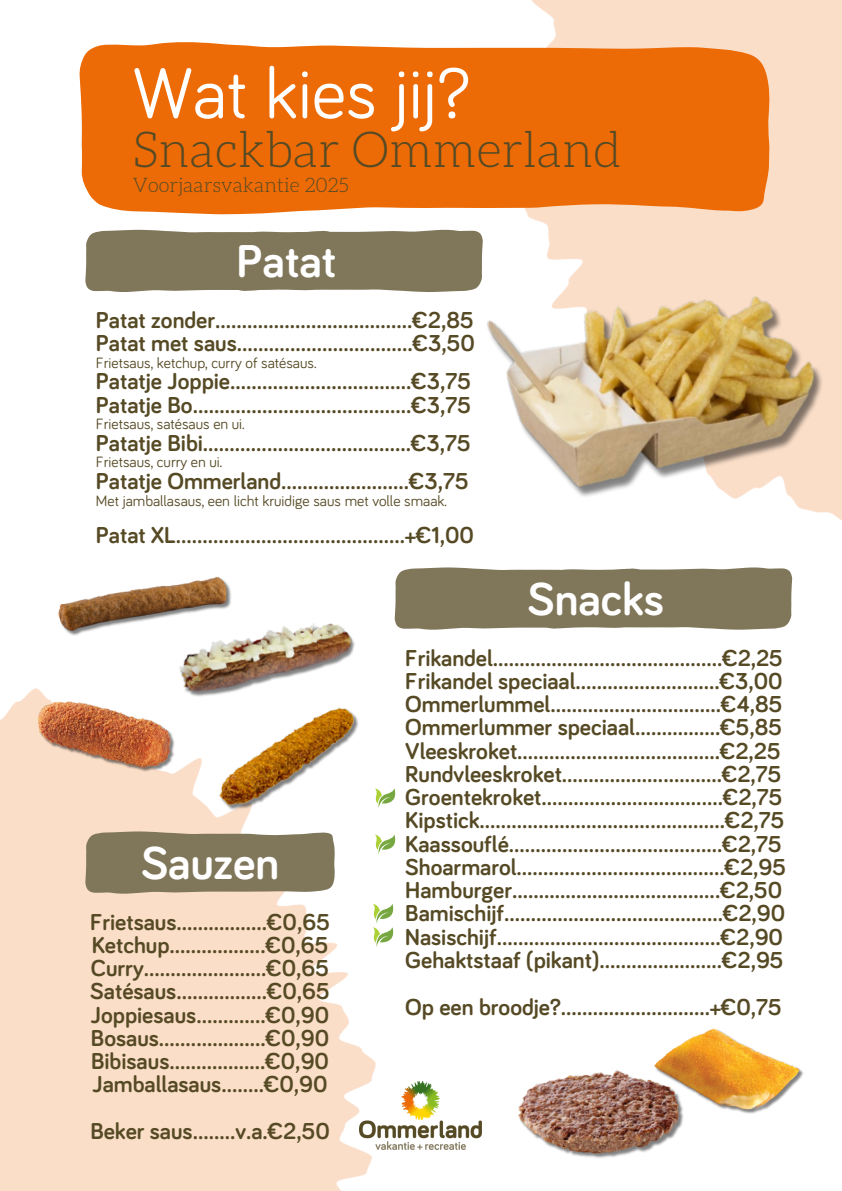
<style>
.page{position:relative;width:842px;height:1191px;background:#fff}
.page>*{position:absolute;margin:0;border:0;box-sizing:border-box;transform-origin:0 0}
.t1{font:73.1px "Bariol";color:#fff}
.t2{font:300 49.6px "Aleo";color:#564a25}
.t3{font:700 47.4px "Bariol";color:#fff}
.t4{font:700 23.7px/23.2px "Bariol";color:#564a25}
.t5{font:300 20px "Aleo";color:#564a25}
.t6{font:15.4px "Bariol";color:#564a25}
</style>
<div class="page">
<img style="left:0;top:615px;width:436px;height:575px">
<div style="left:395px;top:567px;width:397px;height:62px;background:#80775b"></div>
<svg style="left:79px;top:42px;width:691px;height:172px;background:#ee7415"></svg>
<img style="left:360px;top:1080px;width:122px;height:69px">
<img style="left:486px;top:251px;width:356px;height:270px">
<img style="left:53px;top:576px;width:165px;height:82px">
<img style="left:162px;top:577px;width:211px;height:169px">
<img style="left:27px;top:658px;width:160px;height:120px">
<img style="left:198px;top:668px;width:183px;height:183px">
<img style="left:518px;top:1070px;width:166px;height:88px">
<svg style="left:85px;top:230px;width:398px;height:62px;background:#867e63"></svg>
<svg style="left:85px;top:831px;width:250px;height:62px;background:#887e63"></svg>
<svg style="left:375px;top:788px;width:20px;height:20px"></svg>
<svg style="left:375px;top:834px;width:20px;height:20px"></svg>
<svg style="left:373px;top:903px;width:20px;height:44px"></svg>
<img style="left:643px;top:1028px;width:160px;height:87px">
<p class="t1" style="left:133px;top:60px;width:339px">Wat kies jij?</p>
<p class="t2" style="left:133px;top:118px;width:490px">Snackbar Ommerland</p>
<h2 class="t5" style="left:133px;top:172px;width:217px">Voorjaarsvakantie 2025</h2>
<h1 class="t3" style="left:236px;top:239px;width:102px">Patat</h1>
<p class="t4" style="left:96px;top:309px;width:381px">Patat zonder.....................................€2,85<br>Patat met saus.................................€3,50</p>
<p class="t6" style="left:96px;top:355px;width:222px">Frietsaus, ketchup, curry of satésaus.</p>
<p class="t4" style="left:96px;top:371px;width:377px">Patatje Joppie..................................€3,75<br>Patatje Bo.........................................€3,75</p>
<p class="t6" style="left:96px;top:417px;width:150px">Frietsaus, satésaus en ui.</p>
<p class="t4" style="left:96px;top:432px;width:376px">Patatje Bibi.......................................€3,75</p>
<p class="t6" style="left:96px;top:455px;width:128px">Frietsaus, curry en ui.</p>
<p class="t4" style="left:96px;top:471px;width:374px">Patatje Ommerland........................€3,75</p>
<p class="t6" style="left:96px;top:493px;width:353px">Met jamballasaus, een licht kruidige saus met volle smaak.</p>
<p class="t4" style="left:96px;top:524px;width:380px">Patat XL...........................................+€1,00</p>
<h4 class="t3" style="left:141px;top:841px;width:139px">Sauzen</h4>
<h3 class="t4" style="left:90px;top:911px;width:241px;text-align:justify">Frietsaus.................€0,65<br>Ketchup..................€0,65<br>Curry.......................€0,65<br>Satésaus.................€0,65<br>Joppiesaus.............€0,90<br>Bosaus....................€0,90<br>Bibisaus..................€0,90<br>Jamballasaus........€0,90</h3>
<p class="t4" style="left:90px;top:1120px;width:241px">Beker saus........v.a.€2,50</p>
<p class="t3" style="left:528px;top:577px;width:138px">Snacks</p>
<p class="t4" style="left:405px;top:647px;width:382px">Frikandel...........................................€2,25<br>Frikandel speciaal...........................€3,00<br>Ommerlummel................................€4,85<br>Ommerlummer speciaal................€5,85<br>Vleeskroket......................................€2,25<br>Rundvleeskroket..............................€2,75<br>Groentekroket..................................€2,75<br>Kipstick..............................................€2,75<br>Kaassouflé........................................€2,75<br>Shoarmarol.......................................€2,95<br>Hamburger.......................................€2,50<br>Bamischijf.........................................€2,90<br>Nasischijf..........................................€2,90<br>Gehaktstaaf (pikant).......................€2,95</p>
<p class="t4" style="left:405px;top:995px;width:378px">Op een broodje?............................+€0,75</p>
</div>
